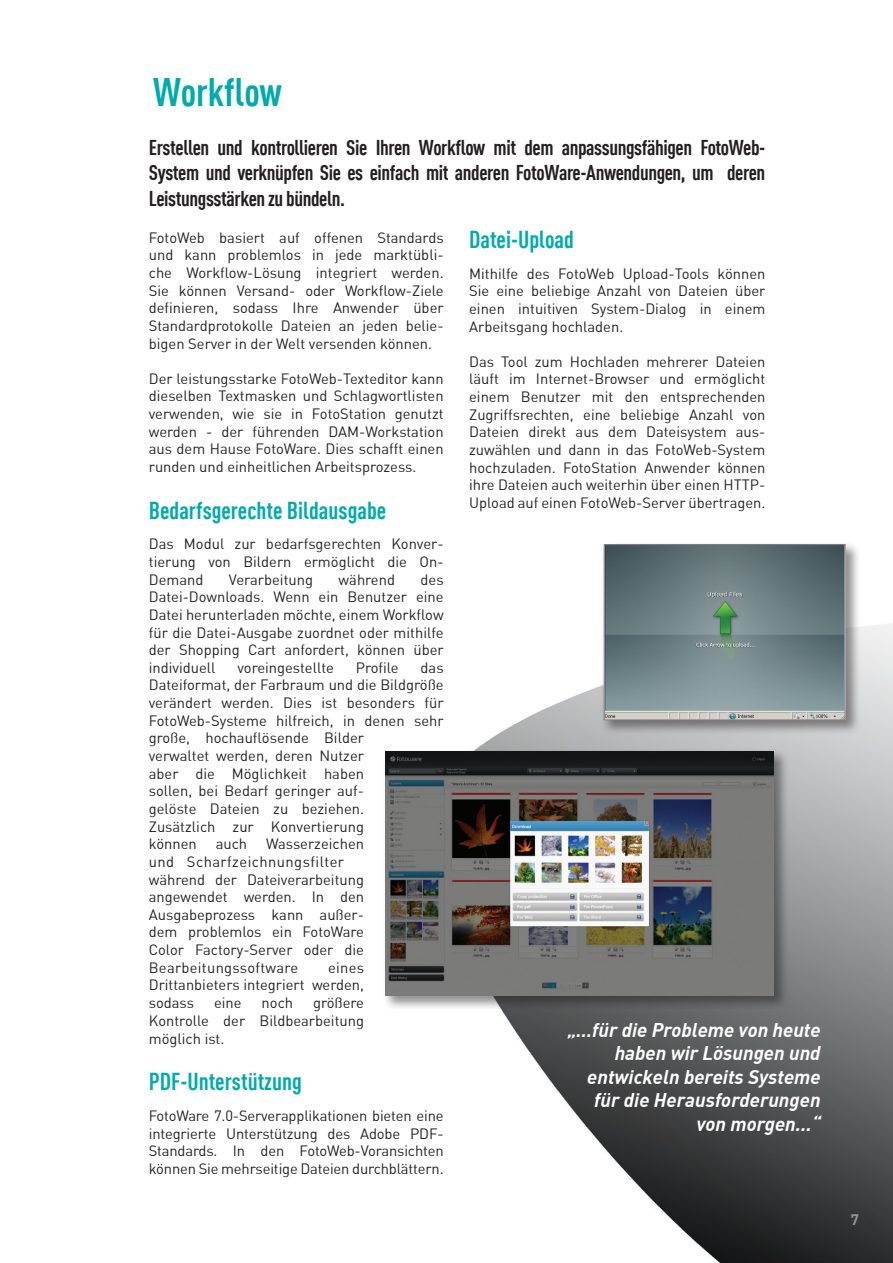
<style>
.page{position:relative;width:893px;height:1263px;background:#fff}
.page>*{position:absolute;margin:0;border:0;box-sizing:border-box;transform-origin:0 0}
.Main_title{font:700 39px "Foto Ware DIN Cond";color:#00aaad}
.Heading{font:700 24px "Foto Ware DIN Cond";color:#00aaad}
.ingress{font:700 21px/25.2px "Foto Ware DIN Cond";letter-spacing:-.02em;color:#231f20;text-align:justify}
.quote{font:italic 19.5px/23.4px "Foto Ware DIN Bold";color:#fff;text-align:right}
.didyouknow{font:15px "Foto Ware DIN Bold";color:#939598}
.Brødtekst{font:14.7px/17.7px "Foto Ware DIN";color:#231f20;text-align:justify}
</style>
<div class="page">
<img style="left:478px;top:624px;width:415px;height:639px">
<div style="left:381px;top:747px;width:407px;height:262px;background:#231f20;opacity:.5"></div>
<img style="left:385px;top:752px;width:389px;height:243px">
<div style="left:599px;top:540px;width:261px;height:194px;background:#231f20;opacity:.5"></div>
<img style="left:606px;top:546px;width:237px;height:172px">
<div style="left:604px;top:544px;width:241px;height:176px;border:1px solid #808285"></div>
<p class="Main_title" style="left:153px;top:68px;width:130px">Workflow</p>
<p class="ingress" style="left:149px;top:134px;width:618px">Erstellen und kontrollieren Sie Ihren Workflow mit dem anpassungsfähigen FotoWeb-System und verknüpfen Sie es einfach mit anderen FotoWare-Anwendungen, um deren Leistungsstärken zu bündeln.</p>
<p class="Brødtekst" style="left:149px;top:228px;width:296px">FotoWeb basiert auf offenen Standards und kann problemlos in jede marktübli&shy;che Workflow-Lösung integriert werden.<br>Sie können Versand- oder Workflow-Ziele definieren, sodass Ihre Anwender über Standardprotokolle Dateien an jeden belie&shy;bigen Server in der Welt versenden können.</p>
<p class="Brødtekst" style="left:149px;top:369px;width:296px">Der leistungsstarke FotoWeb-Texteditor kann dieselben Textmasken und Schlagwortlisten verwenden, wie sie in FotoStation genutzt werden - der führenden DAM-Workstation aus dem Hause FotoWare. Dies schafft einen runden und einheitlichen Arbeitsprozess.</p>
<p class="Heading" style="left:149px;top:496px;width:239px">Bedarfsgerechte Bildausgabe</p>
<p class="Brødtekst" style="left:149px;top:535px;width:296px">Das Modul zur bedarfsgerechten Konver&shy;tierung von Bildern ermöglicht die On-Demand</p>
<p class="Brødtekst" style="left:229px;top:570px;width:86px">Verarbeitung</p>
<p class="Brødtekst" style="left:339px;top:570px;width:58px">während</p>
<p class="Brødtekst" style="left:149px;top:570px;width:296px;text-indent:272px">des Datei-Downloads. Wenn ein Benutzer eine Datei herunterladen möchte, einem Workflow für die Datei-Ausgabe zuordnet oder mithilfe der Shopping Cart anfordert, können über individuell</p>
<p class="Brødtekst" style="left:238px;top:658px;width:98px">voreingestellte</p>
<p class="Brødtekst" style="left:356px;top:658px;width:44px">Profile</p>
<p class="Brødtekst" style="left:149px;top:658px;width:296px;text-align:left;text-indent:272px">das<br>Dateiformat, der Farbraum und die Bildgröße verändert werden. Dies ist besonders für<br>FotoWeb-Systeme hilfreich, in denen sehr große, hochauflösende Bilder<br>verwaltet werden, deren Nutzer<br>aber die Möglichkeit haben<br>sollen, bei Bedarf geringer auf-<br>gelöste Dateien zu beziehen.<br>Zusätzlich zur Konvertierung<br>können</p>
<p class="Brødtekst" style="left:149px;top:835px;width:217px;text-align:left;text-indent:117px">Wasserzeichen und Scharfzeichnungsfilter während der Dateiverarbeitung angewendet werden. In den<br>Ausgabeprozess kann außer&shy;dem problemlos ein FotoWare<br>Color Factory-Server oder die<br>Bearbeitungssoftware</p>
<p class="Brødtekst" style="left:216px;top:835px;width:33px">auch</p>
<p class="Brødtekst" style="left:149px;top:958px;width:217px;text-indent:179px">eines Drittanbieters integriert werden, sodass</p>
<p class="Brødtekst" style="left:149px;top:993px;width:217px;text-indent:164px">größere Kontrolle der Bildbearbeitung möglich ist.</p>
<p class="Heading" style="left:149px;top:1067px;width:155px">PDF-Unterstützung</p>
<p class="Brødtekst" style="left:149px;top:1106px;width:296px">FotoWare 7.0-Serverapplikationen bieten eine integrierte Unterstützung des Adobe PDF-Standards. In den FotoWeb-Voransichten können Sie mehrseitige Dateien durchblättern.</p>
<p class="Brødtekst" style="left:214px;top:993px;width:29px">eine</p>
<p class="Brødtekst" style="left:262px;top:993px;width:33px">noch</p>
<p class="Heading" style="left:469px;top:225px;width:106px">Datei-Upload</p>
<p class="Brødtekst" style="left:469px;top:264px;width:298px">Mithilfe des FotoWeb Upload-Tools können Sie eine beliebige Anzahl von Dateien über einen intuitiven System-Dialog in einem Arbeitsgang hochladen.</p>
<p class="Brødtekst" style="left:469px;top:352px;width:298px">Das Tool zum Hochladen mehrerer Dateien läuft im Internet-Browser und ermöglicht einem Benutzer mit den entsprechenden Zugriffsrechten, eine beliebige Anzahl von Dateien direkt aus dem Dateisystem aus&shy;zuwählen und dann in das FotoWeb-System hochzuladen. FotoStation Anwender können ihre Dateien auch weiterhin über einen HTTP-Upload auf einen FotoWeb-Server übertragen.</p>
<p class="quote" style="left:568px;top:1017px;width:255px">„…für die Probleme von heute haben wir Lösungen und entwickeln bereits Systeme für die Herausforderungen von morgen...“</p>
<p class="didyouknow" style="left:851px;top:1210px;width:10px">7</p>
</div>
